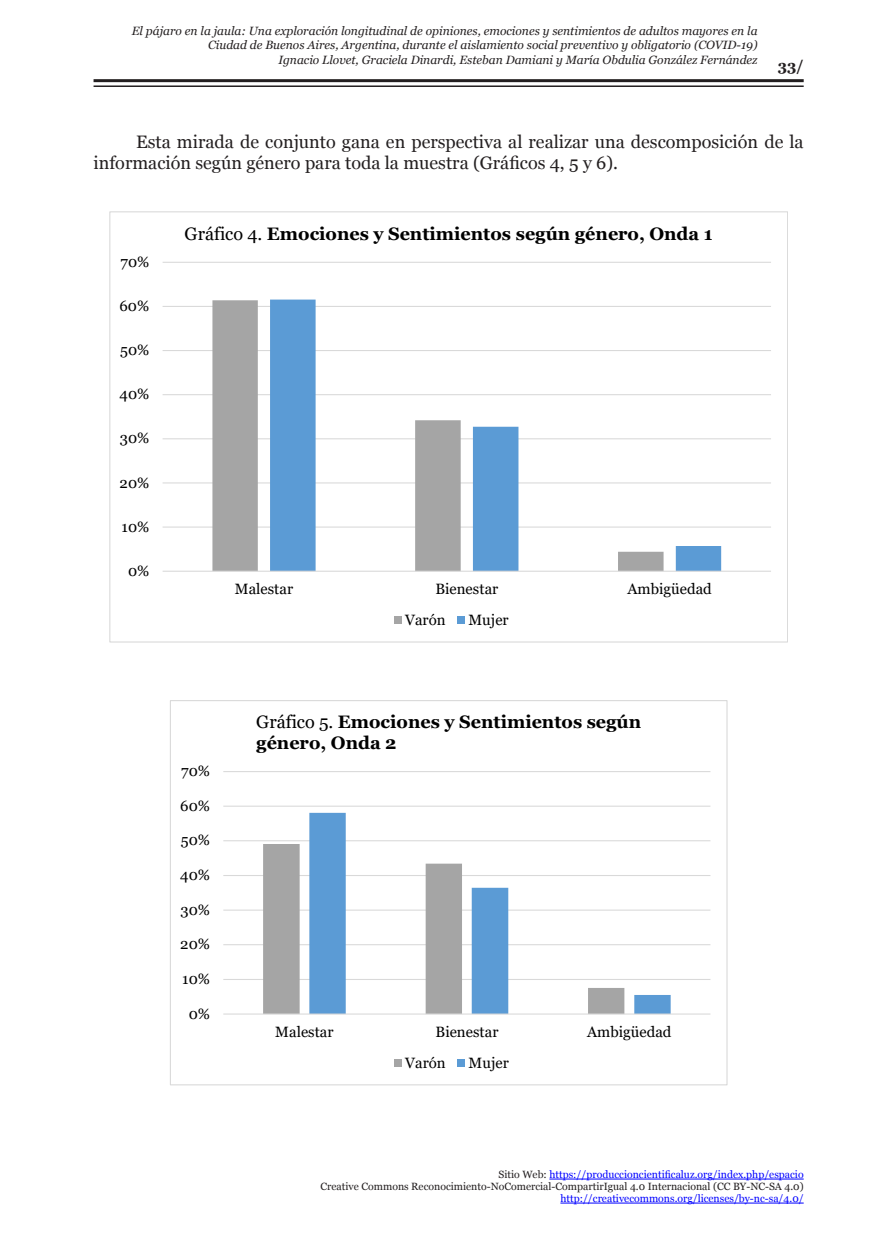
<style>
.page{position:relative;width:893px;height:1234px;background:#fff}
.page>*{position:absolute;margin:0;border:0;box-sizing:border-box;transform-origin:0 0}
.t1{font:18px/21px "Georgia";color:#231f20}
.t2{font:700 18px/20.4px "Georgia";color:#000}
.t3{font:15px "Georgia";color:#000}
.t4{font:700 15px "Georgia";color:#231f20}
.t5{font:italic 12px/14.4px "Georgia";color:#231f20;text-align:right}
.t6{font:10.5px/12px "Georgia";color:#231f20;text-align:right}
.t7{font:10.5px "Georgia";color:#00f}
.s1{font-weight:400}
.s2{color:#00f}
</style>
<div class="page">
<hr style="left:94px;top:79px;width:710px;height:3px;background:#231f20">
<hr style="left:94px;top:85px;width:710px;height:2px;background:#231f20">
<hr style="left:549px;top:1178px;width:255px;height:1px;background:#00f">
<hr style="left:560px;top:1202px;width:244px;height:1px;background:#00f">
<hr style="left:163px;top:526px;width:608px;height:1px;background:#d9d9d9">
<hr style="left:163px;top:482px;width:608px;height:1px;background:#d9d9d9">
<hr style="left:163px;top:438px;width:608px;height:1px;background:#d9d9d9">
<hr style="left:163px;top:394px;width:608px;height:1px;background:#d9d9d9">
<hr style="left:163px;top:350px;width:608px;height:1px;background:#d9d9d9">
<hr style="left:163px;top:306px;width:608px;height:1px;background:#d9d9d9">
<hr style="left:163px;top:262px;width:608px;height:1px;background:#d9d9d9">
<svg style="left:212px;top:300px;width:58px;height:270px;fill:#a5a5a5"></svg>
<svg style="left:270px;top:299px;width:451px;height:271px"></svg>
<hr style="left:163px;top:570px;width:608px;height:1px;background:#d9d9d9">
<div style="left:394px;top:616px;width:8px;height:7px;background:#a5a5a5"></div>
<div style="left:457px;top:616px;width:8px;height:7px;background:#5b9bd5"></div>
<hr style="left:223px;top:978px;width:487px;height:1px;background:#d9d9d9">
<hr style="left:223px;top:943px;width:487px;height:2px;background:#d9d9d9">
<hr style="left:223px;top:909px;width:487px;height:1px;background:#d9d9d9">
<hr style="left:223px;top:874px;width:487px;height:1px;background:#d9d9d9">
<hr style="left:223px;top:840px;width:487px;height:1px;background:#d9d9d9">
<hr style="left:223px;top:805px;width:487px;height:1px;background:#d9d9d9">
<hr style="left:223px;top:770px;width:487px;height:2px;background:#d9d9d9">
<svg style="left:263px;top:844px;width:46px;height:169px;fill:#a5a5a5"></svg>
<svg style="left:309px;top:812px;width:362px;height:201px"></svg>
<hr style="left:223px;top:1013px;width:487px;height:1px;background:#d9d9d9">
<div style="left:394px;top:1058px;width:8px;height:8px;background:#a5a5a5"></div>
<div style="left:457px;top:1058px;width:8px;height:8px;background:#5b9bd5"></div>
<p class="t5" style="left:132px;top:24px;width:627px">El pájaro en la jaula: Una exploración longitudinal de opiniones, emociones y sentimientos de adultos mayores en la<br>Ciudad de Buenos Aires, Argentina, durante el aislamiento social preventivo y obligatorio (COVID-19)<br>Ignacio Llovet, Graciela Dinardi, Esteban Damiani y María Obdulia González Fernández</p>
<p class="t4" style="left:778px;top:56px;width:27px">33/</p>
<h1 class="t1" style="left:94px;top:131px;width:712px;text-indent:43px">Esta mirada de conjunto gana en perspectiva al realizar una descomposición de la información según género para toda la muestra (Gráficos 4, 5 y 6).</h1>
<p class="t3" style="left:120px;top:253px;width:30px">70%</p>
<p class="t3" style="left:120px;top:297px;width:31px">60%</p>
<p class="t3" style="left:120px;top:341px;width:31px">50%</p>
<p class="t3" style="left:120px;top:385px;width:31px">40%</p>
<p class="t3" style="left:120px;top:429px;width:31px">30%</p>
<p class="t3" style="left:120px;top:473px;width:31px">20%</p>
<p class="t3" style="left:122px;top:517px;width:29px">10%</p>
<p class="t3" style="left:128px;top:561px;width:23px">0%</p>
<h1 class="t2" style="left:185px;top:223px;width:530px"><span class="s1">Gráfico 4.</span> Emociones y Sentimientos según género, Onda 1</h1>
<p class="t3" style="left:235px;top:579px;width:60px">Malestar</p>
<p class="t3" style="left:435px;top:579px;width:65px">Bienestar</p>
<p class="t3" style="left:627px;top:579px;width:86px">Ambigüedad</p>
<p class="t3" style="left:405px;top:610px;width:42px">Varón</p>
<p class="t3" style="left:468px;top:610px;width:42px">Mujer</p>
<p class="t3" style="left:181px;top:761px;width:30px">70%</p>
<p class="t3" style="left:180px;top:796px;width:31px">60%</p>
<p class="t3" style="left:181px;top:831px;width:31px">50%</p>
<p class="t3" style="left:180px;top:865px;width:31px">40%</p>
<p class="t3" style="left:180px;top:900px;width:31px">30%</p>
<p class="t3" style="left:180px;top:934px;width:31px">20%</p>
<p class="t3" style="left:182px;top:969px;width:29px">10%</p>
<p class="t3" style="left:189px;top:1004px;width:23px">0%</p>
<h1 class="t2" style="left:256px;top:711px;width:387px"><span class="s1">Gráfico 5.</span> Emociones y Sentimientos según género, Onda 2</h1>
<p class="t3" style="left:275px;top:1022px;width:60px">Malestar</p>
<p class="t3" style="left:435px;top:1022px;width:65px">Bienestar</p>
<p class="t3" style="left:587px;top:1022px;width:86px">Ambigüedad</p>
<p class="t3" style="left:405px;top:1053px;width:42px">Varón</p>
<p class="t3" style="left:468px;top:1053px;width:42px">Mujer</p>
<p class="t6" style="left:320px;top:1168px;width:485px">Sitio Web: <span class="s2">https://produccioncientificaluz.org/index.php/espacio<br></span>Creative Commons Reconocimiento-NoComercial-CompartirIgual 4.0 Internacional (CC BY-NC-SA 4.0)</p>
<p class="t7" style="left:560px;top:1191px;width:245px">http://creativecommons.org/licenses/by-nc-sa/4.0/</p>
</div>
